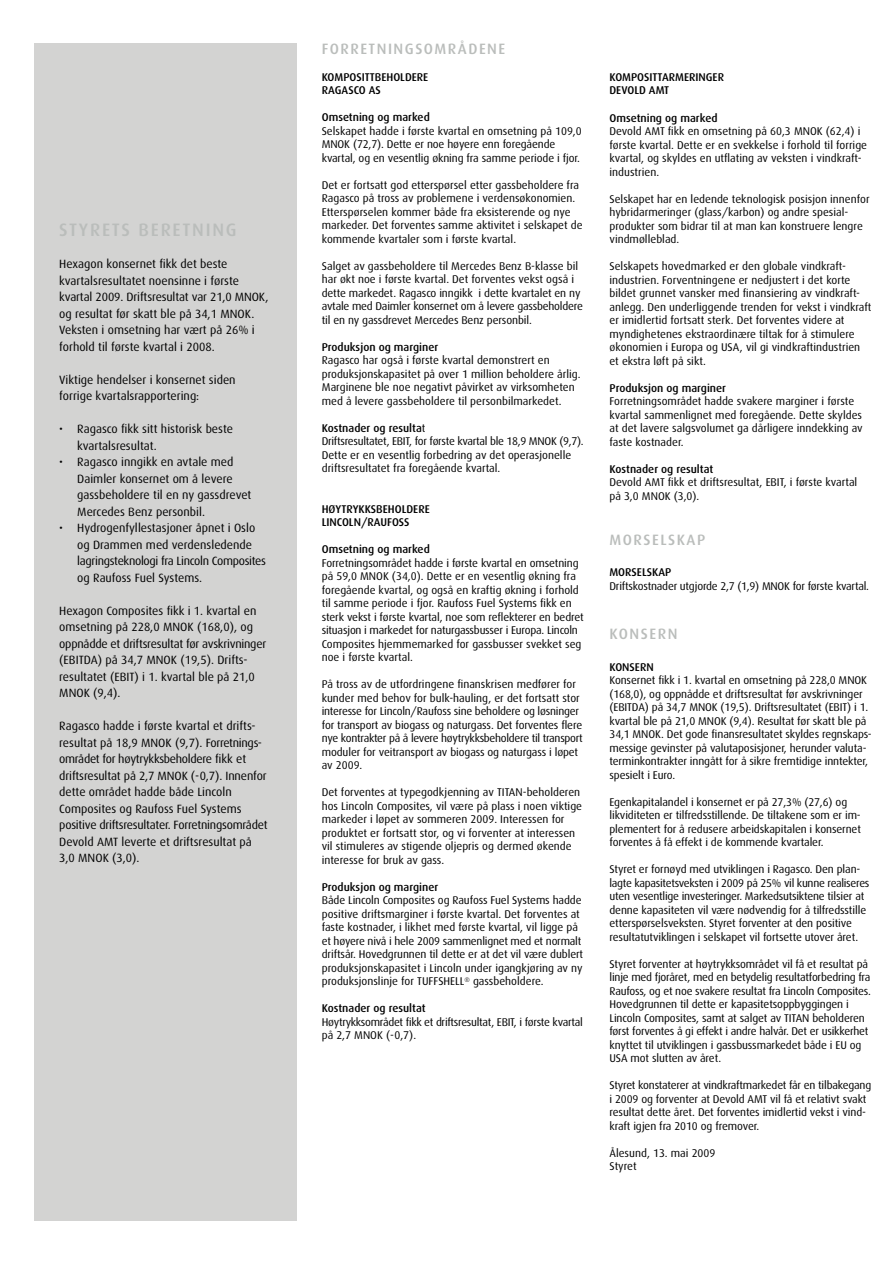
<style>
.page{position:relative;width:893px;height:1263px;background:#fff}
.page>*{position:absolute;margin:0;border:0;box-sizing:border-box;transform-origin:0 0}
.t1{font:500 18px "Dax";color:#babdbb}
.t2{font:500 15px "Dax";letter-spacing:.1em;color:#babdbb}
.t3{font:12px/16.5px "Dax";color:#000}
.t4{font:11.25px/13.5px "Dax";letter-spacing:-.01em;color:#000}
.t5{font:500 11.25px/13.5px "Dax";color:#000}
.s1{font-weight:500}
</style>
<div class="page">
<div style="left:34px;top:43px;width:262px;height:1177px;background:#d3d3d2"></div>
<h1 class="t1" style="left:59px;top:220px;width:42px">STYRETS</h1>
<h1 class="t1" style="left:138px;top:220px;width:24px">BERETNING</h1>
<p class="t3" style="left:59px;top:256px;width:211px">Hexagon konsernet fikk det beste kvartalsresultatet noensinne i første kvartal 2009. Driftsresultat var 21,0 MNOK, og resultat før skatt ble på 34,1 MNOK.<br>Veksten i omsetning har vært på 26% i forhold til første kvartal i 2008.</p>
<p class="t3" style="left:59px;top:371px;width:178px">Viktige hendelser i konsernet siden forrige kvartalsrapportering:</p>
<p class="t3" style="left:77px;top:421px;width:157px;text-indent:-18px">• Ragasco fikk sitt historisk beste kvartalsresultat.</p>
<p class="t3" style="left:77px;top:454px;width:176px;text-indent:-18px">• Ragasco inngikk en avtale med<br>Daimler konsernet om å levere gassbeholdere til en ny gassdrevet<br>Mercedes Benz personbil.</p>
<p class="t3" style="left:77px;top:520px;width:190px;text-indent:-18px">• Hydrogenfyllestasjoner åpnet i Oslo og Drammen med verdensledende lagringsteknologi fra Lincoln Composites og Raufoss Fuel Systems.</p>
<p class="t3" style="left:59px;top:602px;width:208px">Hexagon Composites fikk i 1. kvartal en omsetning på 228,0 MNOK (168,0), og oppnådde et driftsresultat før avskrivninger (EBITDA) på 34,7 MNOK (19,5). Drifts&shy;resultatet (EBIT) i 1. kvartal ble på 21,0<br>MNOK (9,4).</p>
<p class="t3" style="left:59px;top:718px;width:210px">Ragasco hadde i første kvartal et drifts&shy;resultat på 18,9 MNOK (9,7). Forretnings&shy;området for høytrykksbeholdere fikk et driftsresultat på 2,7 MNOK (-0,7). Innenfor dette området hadde både Lincoln Composites og Raufoss Fuel Systems positive driftsresultater. Forretningsområdet Devold AMT leverte et driftsresultat på 3,0 MNOK (3,0).</p>
<h2 class="t2" style="left:322px;top:40px;width:185px">forretningsområdene</h2>
<p class="t5" style="left:322px;top:70px;width:34px">KOM POSITT</p>
<p class="t5" style="left:322px;top:70px;width:90px;text-indent:53px">BEHOLDERE<br>RAGASCO AS</p>
<p class="t5" style="left:322px;top:111px;width:110px">Omsetning og marked</p>
<p class="t4" style="left:322px;top:124px;width:261px">Selskapet hadde i første kvartal en omsetning på 109,0<br>MNOK (72,7). Dette er noe høyere enn foregående kvartal, og en vesentlig økning fra samme periode i fjor.</p>
<p class="t4" style="left:322px;top:178px;width:262px">Det er fortsatt god etterspørsel etter gassbeholdere fra Ragasco på tross av problemene i verdensøkonomien.<br>Etterspørselen kommer både fra eksisterende og nye markeder. Det forventes samme aktivitet i selskapet de kommende kvartaler som i første kvartal.</p>
<p class="t4" style="left:322px;top:259px;width:263px">Salget av gassbeholdere til Mercedes Benz B-klasse bil har økt noe i første kvartal. Det forventes vekst også i dette markedet. Ragasco inngikk i dette kvartalet en ny avtale med Daimler konsernet om å levere gassbeholdere til en ny gassdrevet Mercedes Benz personbil.</p>
<p class="t5" style="left:322px;top:340px;width:118px">Produksjon og marginer</p>
<p class="t4" style="left:322px;top:354px;width:260px">Ragasco har også i første kvartal demonstrert en produksjonskapasitet på over 1 million beholdere årlig.<br>Marginene ble noe negativt påvirket av virksomheten med å levere gassbeholdere til personbilmarkedet.</p>
<p class="t4" style="left:322px;top:421px;width:263px"><span class="s1">Kostnader og resulta</span>t<br>Driftsresultatet, EBIT, for første kvartal ble 18,9 MNOK (9,7).<br>Dette er en vesentlig forbedring av det operasjonelle driftsresultatet fra foregående kvartal.</p>
<p class="t5" style="left:322px;top:502px;width:92px">HØYTRYKKSBEHOLDERE<br>LINCOLN/RAUFOSS</p>
<p class="t5" style="left:322px;top:543px;width:110px">Omsetning og marked</p>
<p class="t4" style="left:322px;top:556px;width:264px">Forretningsområdet hadde i første kvartal en omsetning på 59,0 MNOK (34,0). Dette er en vesentlig økning fra foregående kvartal, og også en kraftig økning i forhold til samme periode i fjor. Raufoss Fuel Systems fikk en sterk vekst i første kvartal, noe som reflekterer en bedret situasjon i markedet for naturgassbusser i Europa. Lincoln Composites hjemmemarked for gassbusser svekket seg noe i første kvartal.</p>
<p class="t4" style="left:322px;top:678px;width:263px">På tross av de utfordringene finanskrisen medfører for kunder med behov for bulk-hauling, er det fortsatt stor interesse for Lincoln/Raufoss sine beholdere og løsninger for transport av biogass og naturgass. Det forventes flere nye kontrakter på å levere høytrykksbeholdere til transport moduler for veitransport av biogass og naturgass i løpet av 2009.</p>
<p class="t4" style="left:322px;top:786px;width:262px">Det forventes at typegodkjenning av TITAN-beholderen hos Lincoln Composites, vil være på plass i noen viktige markeder i løpet av sommeren 2009. Interessen for produktet er fortsatt stor, og vi forventer at interessen vil stimuleres av stigende oljepris og dermed økende interesse for bruk av gass.</p>
<p class="t5" style="left:322px;top:880px;width:118px">Produksjon og marginer</p>
<p class="t4" style="left:322px;top:894px;width:263px">Både Lincoln Composites og Raufoss Fuel Systems hadde positive driftsmarginer i første kvartal. Det forventes at faste kostnader, i likhet med første kvartal, vil ligge på et høyere nivå i hele 2009 sammenlignet med et normalt driftsår. Hovedgrunnen til dette er at det vil være dublert produksjonskapasitet i Lincoln under igangkjøring av ny produksjonslinje for TUFFSHELL<sup>®</sup> gassbeholdere.</p>
<p class="t5" style="left:322px;top:1002px;width:105px">Kostnader og resultat</p>
<p class="t4" style="left:322px;top:1015px;width:262px">Høytrykksområdet fikk et driftsresultat, EBIT, i første kvartal på 2,7 MNOK (-0,7).</p>
<p class="t5" style="left:609px;top:70px;width:67px;text-indent:53px">ARMERINGER<br>DEVOLD AMT</p>
<p class="t5" style="left:609px;top:111px;width:110px">Omsetning og marked</p>
<p class="t4" style="left:609px;top:125px;width:259px">Devold AMT fikk en omsetning på 60,3 MNOK (62,4) i første kvartal. Dette er en svekkelse i forhold til forrige kvartal, og skyldes en utflating av veksten i vindkraft&shy;industrien.</p>
<p class="t4" style="left:609px;top:192px;width:262px">Selskapet har en ledende teknologisk posisjon innenfor hybridarmeringer (glass/karbon) og andre spesial&shy;produkter som bidrar til at man kan konstruere lengre vindmølleblad.</p>
<p class="t4" style="left:609px;top:260px;width:263px">Selskapets hovedmarked er den globale vindkraft&shy;industrien. Forventningene er nedjustert i det korte bildet grunnet vansker med finansiering av vindkraft&shy;anlegg. Den underliggende trenden for vekst i vindkraft er imidlertid fortsatt sterk. Det forventes videre at myndighetenes ekstraordinære tiltak for å stimulere økonomien i Europa og USA, vil gi vindkraftindustrien et ekstra løft på sikt.</p>
<p class="t5" style="left:609px;top:381px;width:118px">Produksjon og marginer</p>
<p class="t4" style="left:609px;top:395px;width:255px">Forretningsområdet hadde svakere marginer i første kvartal sammenlignet med foregående. Dette skyldes at det lavere salgsvolumet ga dårligere inndekking av faste kostnader.</p>
<p class="t5" style="left:609px;top:462px;width:105px">Kostnader og resultat</p>
<p class="t4" style="left:609px;top:476px;width:249px">Devold AMT fikk et driftsresultat, EBIT, i første kvartal på 3,0 MNOK (3,0).</p>
<h2 class="t2" style="left:609px;top:531px;width:78px">morselskap</h2>
<p class="t5" style="left:609px;top:566px;width:8px">MORSE</p>
<p class="t5" style="left:642px;top:566px;width:31px">LSKAP</p>
<p class="t4" style="left:609px;top:579px;width:261px">Driftskostnader utgjorde 2,7 (1,9) MNOK for første kvartal.</p>
<h2 class="t2" style="left:609px;top:626px;width:69px">konsern</h2>
<p class="t5" style="left:609px;top:660px;width:14px">KONSERN</p>
<p class="t4" style="left:609px;top:674px;width:264px">Konsernet fikk i 1. kvartal en omsetning på 228,0 MNOK (168,0), og oppnådde et driftsresultat før avskrivninger (EBITDA) på 34,7 MNOK (19,5). Driftsresultatet (EBIT) i 1. kvartal ble på 21,0 MNOK (9,4). Resultat før skatt ble på 34,1 MNOK. Det gode finansresultatet skyldes regnskaps&shy;messige gevinster på valutaposisjoner, herunder valuta&shy;terminkontrakter inngått for å sikre fremtidige inntekter, spesielt i Euro.</p>
<p class="t4" style="left:609px;top:795px;width:253px">Egenkapitalandel i konsernet er på 27,3% (27,6) og likviditeten er tilfredsstillende. De tiltakene som er im&shy;plementert for å redusere arbeidskapitalen i konsernet forventes å få effekt i de kommende kvartaler.</p>
<p class="t4" style="left:609px;top:863px;width:261px">Styret er fornøyd med utviklingen i Ragasco. Den plan&shy;lagte kapasitetsveksten i 2009 på 25% vil kunne realiseres uten vesentlige investeringer. Markedsutsiktene tilsier at denne kapasiteten vil være nødvendig for å tilfredsstille etterspørselsveksten. Styret forventer at den positive resultatutviklingen i selskapet vil fortsette utover året.</p>
<p class="t4" style="left:609px;top:957px;width:263px">Styret forventer at høytrykksområdet vil få et resultat på linje med fjoråret, med en betydelig resultatforbedring fra Raufoss, og et noe svakere resultat fra Lincoln Composites.<br>Hovedgrunnen til dette er kapasitetsoppbyggingen i Lincoln Composites, samt at salget av TITAN beholderen først forventes å gi effekt i andre halvår. Det er usikkerhet knyttet til utviklingen i gassbussmarkedet både i EU og USA mot slutten av året.</p>
<p class="t4" style="left:609px;top:1079px;width:263px">Styret konstaterer at vindkraftmarkedet får en tilbakegang i 2009 og forventer at Devold AMT vil få et relativt svakt resultat dette året. Det forventes imidlertid vekst i vind&shy;kraft igjen fra 2010 og fremover.</p>
<p class="t4" style="left:609px;top:1146px;width:107px">Ålesund, 13. mai 2009<br>Styret</p>
<p class="t5" style="left:609px;top:70px;width:34px">KOM POSITT</p>
</div>
